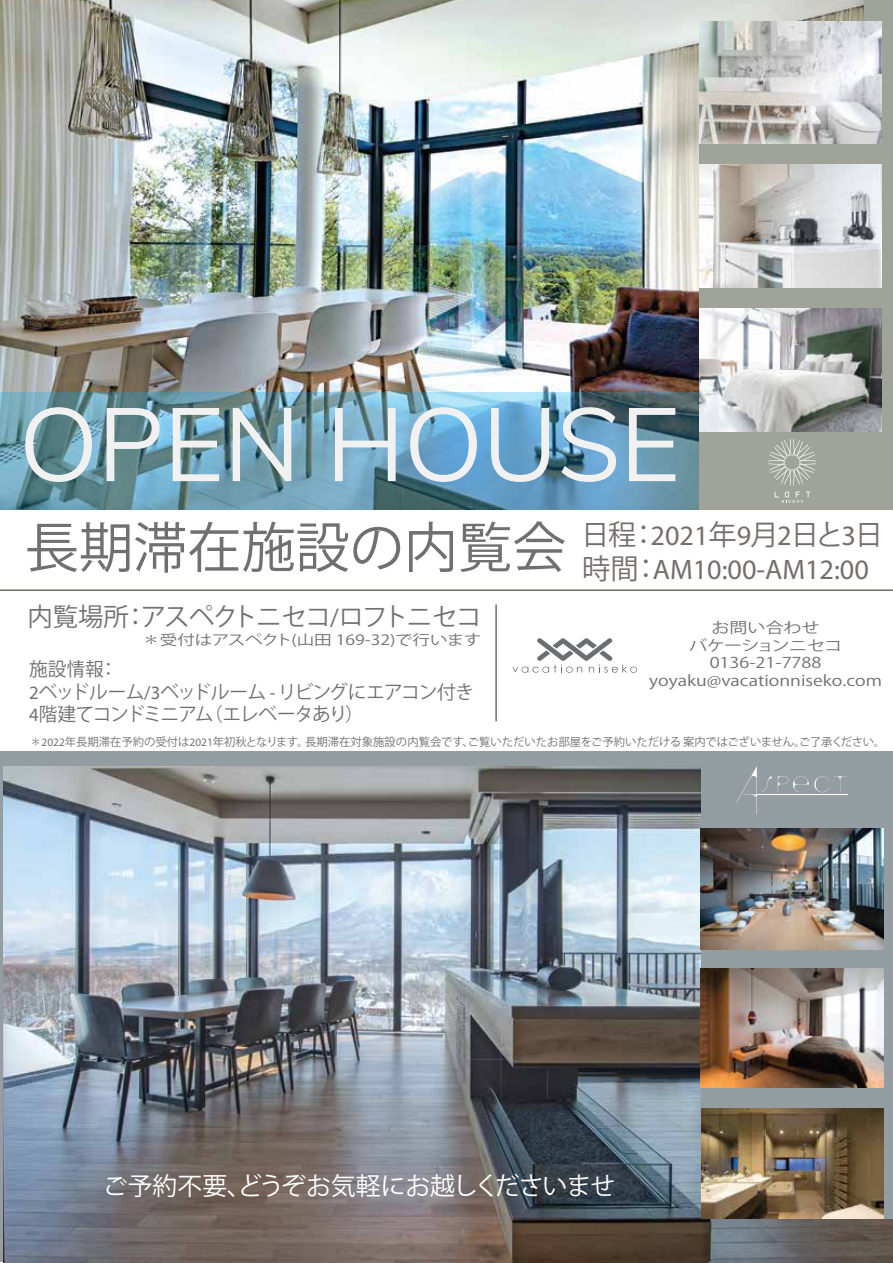
<style>
.page{position:relative;width:893px;height:1263px;background:#fff}
.page>*{position:absolute;margin:0;border:0;box-sizing:border-box;transform-origin:0 0}
.t1{font:300 100.5px "Muli";color:#fff}
.t2{font:54.15px "Koz Go Pr 6 N";color:#717071}
.t3{font:28.2px "Myriad Pro";color:#756e6d}
.t4{font:28.2px "Koz Go Pr 6 N";color:#756e6d}
.t5{font:25.35px "Koz Go Pr 6 N";letter-spacing:-.05em;color:#717071}
.t6{font:24.9px "Koz Go Pr 6 N";letter-spacing:-.01em;color:#fff}
.t7{font:18.9px/22.6px "Koz Go Pr 6 N";letter-spacing:-.055em;color:#717071}
.t8{font:14.85px/17.7px "Koz Go Pr 6 N";color:#717071;text-align:center;scale:1.22 1}
.t9{font:13.95px "Koz Go Pr 6 N";color:#717071;scale:1.25 1}
.t10{font:11.4px "Koz Go Pr 6 N";color:#717071}
.s1{font-family:"Myriad Pro"}
.s2{font-family:"Koz Go Pr 6 N"}
</style>
<div class="page">
<img style="left:0;top:0;width:864px;height:392px">
<svg style="left:0;top:392px;width:699px;height:118px;background:#6694a7"></svg>
<svg style="left:25px;top:406px;width:68px;height:77px;background:#729ba4"></svg>
<svg style="left:106px;top:407px;width:54px;height:75px;background:#72959b"></svg>
<svg style="left:172px;top:407px;width:48px;height:75px;background:#7ea5b2"></svg>
<svg style="left:232px;top:407px;width:60px;height:75px;background:#7ca0ab"></svg>
<svg style="left:334px;top:407px;width:62px;height:75px;background:#86b0c4"></svg>
<svg style="left:409px;top:406px;width:69px;height:77px;background:#76afd3"></svg>
<svg style="left:490px;top:407px;width:60px;height:76px;background:#6ea4c9"></svg>
<svg style="left:560px;top:406px;width:57px;height:77px;background:#6e9ab8"></svg>
<svg style="left:628px;top:407px;width:48px;height:75px;background:#7092a2"></svg>
<div style="left:0;top:751px;width:893px;height:510px;background:#949da2"></div>
<img style="left:4px;top:767px;width:889px;height:496px">
<div style="left:699px;top:90px;width:183px;height:420px;background:#9fa39a"></div>
<img style="left:699px;top:309px;width:183px;height:123px">
<img style="left:699px;top:21px;width:183px;height:123px">
<img style="left:699px;top:165px;width:183px;height:123px">
<div style="left:701px;top:752px;width:192px;height:466px;background:#949da2"></div>
<img style="left:701px;top:828px;width:182px;height:122px">
<img style="left:701px;top:968px;width:182px;height:120px">
<img style="left:701px;top:1108px;width:182px;height:110px">
<hr style="left:495px;top:604px;width:2px;height:117px;background:#6d6e71">
<svg style="left:778px;top:776px;width:69px;height:16px"></svg>
<hr style="left:757px;top:794px;width:91px;height:1px;background:#fff">
<svg style="left:736px;top:766px;width:36px;height:48px"></svg>
<svg style="left:768px;top:439px;width:48px;height:47px"></svg>
<svg style="left:775px;top:492px;width:35px;height:11px"></svg>
<svg style="left:512px;top:638px;width:125px;height:35px"></svg>
<hr style="left:0;top:589px;width:893px;height:2px;background:#756e6d">
<h1 class="t1" style="left:19px;top:371px;width:662px">OPEN HOUSE</h1>
<h2 class="t2" style="left:25px;top:517px;width:543px">長期滞在施設の内覧会</h2>
<h3 class="t5" style="left:27px;top:602px;width:456px">内覧場所：アスペクトニセコ<span class="s1">/</span>ロフトニセコ</h3>
<p class="t9" style="left:142px;top:632px;width:273px">＊受付はアスペクト(山田 169-32)で行います</p>
<h3 class="t4" style="left:581px;top:519px;width:304px">日程：<span class="s1">2021</span>年<span class="s1">9</span>月<span class="s1">2</span>日と<span class="s1">3</span>日</h3>
<h3 class="t3" style="left:582px;top:552px;width:288px"><span class="s2">時間：</span>AM10:00-AM12:00</h3>
<h3 class="t8" style="left:649px;top:619px;width:192px">お問い合わせ<br>バケーションニセコ<br>0136-21-7788 yoyaku@vacationniseko.com</h3>
<h3 class="t7" style="left:29px;top:658px;width:446px">施設情報：<br><span class="s1">2</span>ベッドルーム<span class="s1">/3</span>ベッドルーム <span class="s1">-</span> リビングにエアコン付き<br><span class="s1">4</span>階建てコンドミニアム（エレベータあり）</h3>
<p class="t10" style="left:30px;top:735px;width:856px">＊<span class="s1">2022</span>年長期滞在予約の受付は<span class="s1">2021</span>年初秋となります。長期滞在対象施設の内覧会です、ご覧いただいたお部屋をご予約いただける 案内ではございません。ご了承ください。</p>
<h3 class="t6" style="left:103px;top:1172px;width:514px">ご予約不要、どうぞお気軽にお越しくださいませ</h3>
</div>
